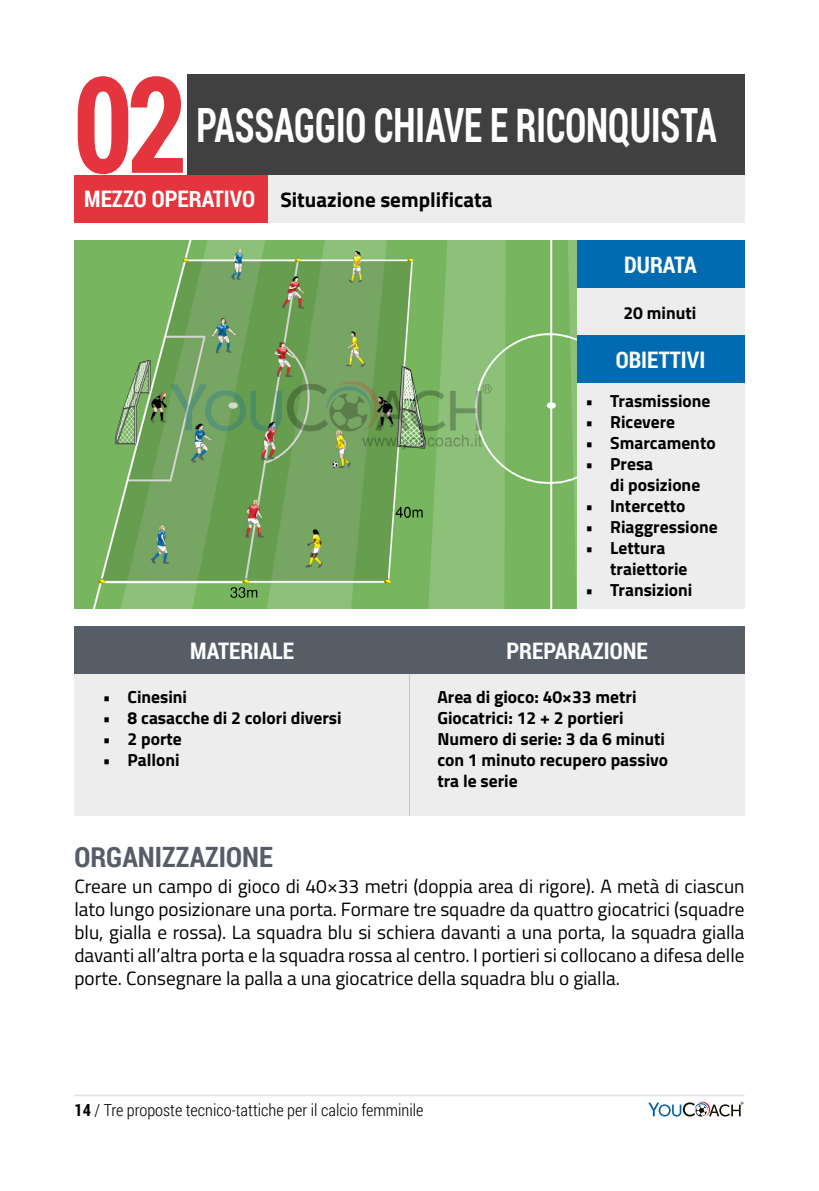
<style>
.page{position:relative;width:819px;height:1191px;background:#fff}
.page>*{position:absolute;margin:0;border:0;box-sizing:border-box;transform-origin:0 0}
.t1{font:700 133.88px "Roboto Condensed";color:#e4343e;scale:.91 1}
.t2{font:700 47.25px "Roboto Condensed";color:#fff;scale:.77 1}
.t3{font:700 28px "Roboto Condensed";color:#575d67}
.t4{font:700 22.75px "Roboto Condensed";color:#fff}
.t5{font:700 21px "Titillium Web";color:#000}
.t6{font:19.25px/23.1px "Titillium Web";color:#000;text-align:justify}
.t7{font:700 17.5px/21px "Titillium Web";color:#000}
.t8{font:300 16.62px "Roboto Condensed";color:#000}
.s1{font-weight:700}
</style>
<div class="page">
<hr style="left:74px;top:1094px;width:670px;height:2px;background:#e3e3e3">
<svg style="left:648px;top:1101px;width:95px;height:15px"></svg>
<div style="left:568px;top:352px;width:176px;height:256px;background:#ededed"></div>
<div style="left:568px;top:284px;width:176px;height:54px;background:#ededed"></div>
<div style="left:568px;top:335px;width:176px;height:48px;background:#006bb1"></div>
<div style="left:576px;top:240px;width:168px;height:48px;background:#006bb1"></div>
<div style="left:187px;top:74px;width:557px;height:101px;background:#404040"></div>
<div style="left:264px;top:175px;width:480px;height:48px;background:#ededed"></div>
<div style="left:74px;top:175px;width:194px;height:48px;background:#e4343e"></div>
<div style="left:74px;top:668px;width:670px;height:148px;background:#ededed"></div>
<hr style="left:409px;top:666px;width:1px;height:150px;background:#c6c6c6">
<div style="left:74px;top:626px;width:670px;height:48px;background:#575d67"></div>
<img style="left:74px;top:240px;width:502px;height:368px">
<h1 class="t1" style="left:73px;top:31px;width:127px">02</h1>
<h2 class="t2" style="left:196px;top:92px;width:677px">PASSAGGIO CHIAVE E RICONQUISTA</h2>
<p class="t4" style="left:84px;top:183px;width:172px">MEZZO OPERATIVO</p>
<p class="t5" style="left:280px;top:183px;width:214px">Situazione semplificata</p>
<p class="t4" style="left:624px;top:248px;width:74px">DURATA</p>
<p class="t7" style="left:623px;top:302px;width:74px">20 minuti</p>
<p class="t4" style="left:615px;top:343px;width:91px">OBIETTIVI</p>
<p class="t7" style="left:585px;top:389px;width:126px">• Trasmissione</p>
<p class="t7" style="left:585px;top:410px;width:91px">• Ricevere</p>
<p class="t7" style="left:585px;top:431px;width:132px">• Smarcamento</p>
<p class="t7" style="left:610px;top:452px;width:91px;text-indent:-25px">• Presa<br>di posizione</p>
<p class="t7" style="left:585px;top:494px;width:101px">• Intercetto</p>
<p class="t7" style="left:585px;top:515px;width:134px">• Riaggressione</p>
<p class="t7" style="left:610px;top:536px;width:79px;text-indent:-25px">• Lettura traiettorie</p>
<p class="t7" style="left:585px;top:578px;width:108px">• Transizioni</p>
<p class="t4" style="left:190px;top:634px;width:105px">MATERIALE</p>
<p class="t4" style="left:506px;top:634px;width:143px">PREPARAZIONE</p>
<p class="t7" style="left:103px;top:685px;width:86px">• Cinesini</p>
<p class="t7" style="left:103px;top:706px;width:240px">• 8 casacche di 2 colori diversi</p>
<p class="t7" style="left:103px;top:727px;width:81px">• 2 porte</p>
<p class="t7" style="left:103px;top:748px;width:78px">• Palloni</p>
<p class="t7" style="left:437px;top:685px;width:232px">Area di gioco: 40×33 metri<br>Giocatrici: 12 + 2 portieri<br>Numero di serie: 3 da 6 minuti con 1 minuto recupero passivo tra le serie</p>
<h3 class="t3" style="left:74px;top:837px;width:200px">ORGANIZZAZIONE</h3>
<p class="t6" style="left:74px;top:873px;width:671px">Creare un campo di gioco di 40×33 metri (doppia area di rigore). A metà di ciascun lato lungo posizionare una porta. Formare tre squadre da quattro giocatrici (squadre blu, gialla e rossa). La squadra blu si schiera davanti a una porta, la squadra gialla davanti all’altra porta e la squadra rossa al centro. I portieri si collocano a difesa delle porte. Consegnare la palla a una giocatrice della squadra blu o gialla.</p>
<p class="t8" style="left:74px;top:1098px;width:350px"><span class="s1">14</span> / Tre proposte tecnico-tattiche per il calcio femminile</p>
</div>
